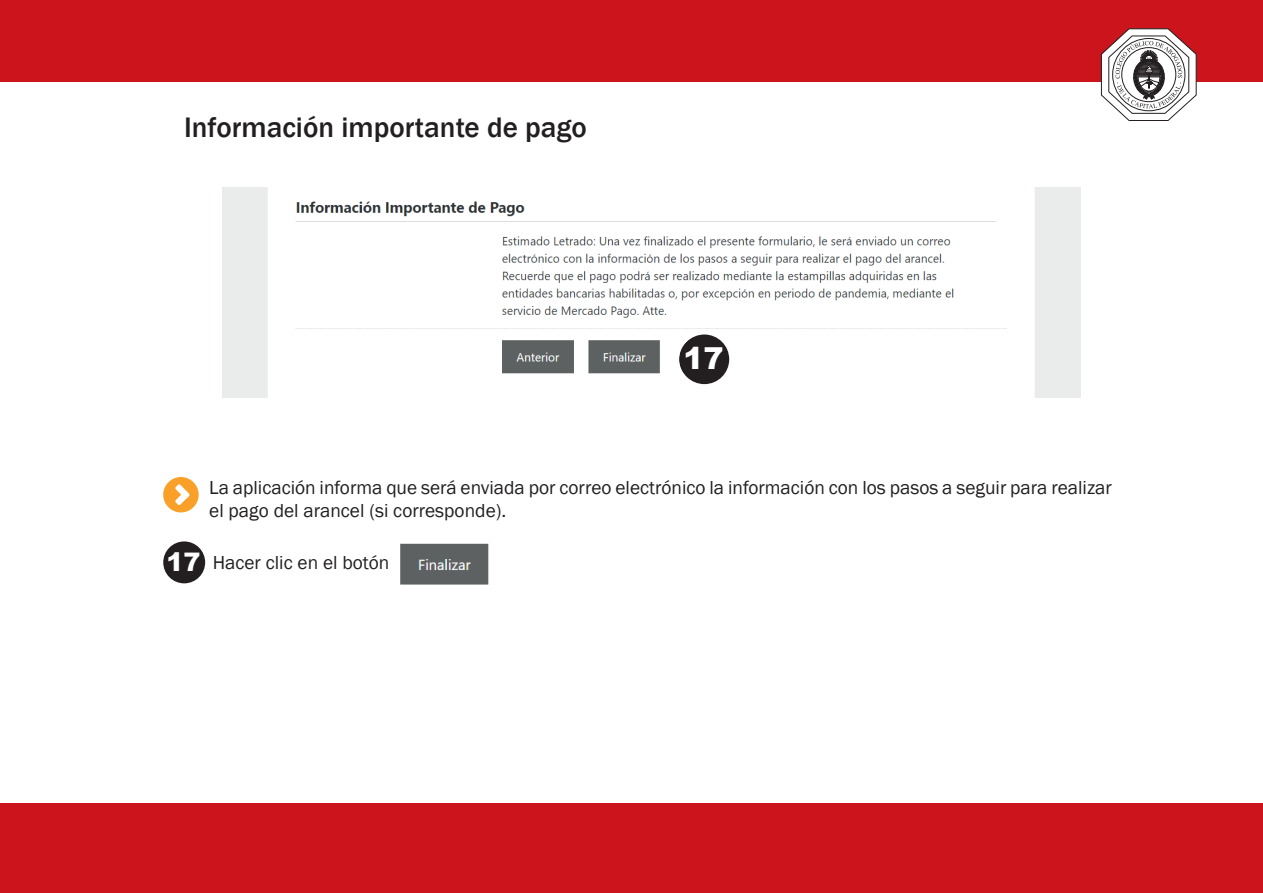
<style>
.page{position:relative;width:1263px;height:893px;background:#fff}
.page>*{position:absolute;margin:0;border:0;box-sizing:border-box;transform-origin:0 0}
.t1{font:900 30.3px "Arial";color:#fff}
.t2{font:500 28.95px "Franklin Gothic";color:#231f20}
.t3{font:900 25.65px "Arial";color:#fff}
.t4{font:19.35px/23.2px "Franklin Gothic";color:#231f20}
</style>
<div class="page">
<div style="left:0;top:1px;width:1263px;height:81px;background:#cb141c"></div>
<svg style="left:1101px;top:28px;width:96px;height:93px"></svg>
<div style="left:0;top:803px;width:1263px;height:90px;background:#cb141c"></div>
<img style="left:223px;top:188px;width:858px;height:209px">
<div style="left:776px;top:362px;width:77px;height:78px;background:#fff"></div>
<div style="left:680px;top:334px;width:49px;height:50px;background:#231f20;border-radius:50%"></div>
<div style="left:163px;top:541px;width:42px;height:42px;background:#231f20;border-radius:50%"></div>
<img style="left:400px;top:543px;width:89px;height:42px">
<div style="left:163px;top:477px;width:36px;height:35px;background:#f9a029;border-radius:50%"></div>
<svg style="left:175px;top:484px;width:14px;height:21px"></svg>
<h2 class="t2" style="left:184px;top:110px;width:404px">Información importante de pago</h2>
<h1 class="t1" style="left:683px;top:336px;width:42px">17</h1>
<p class="t4" style="left:209px;top:476px;width:904px">La aplicación informa que será enviada por correo electrónico la información con los pasos a seguir para realizar el pago del arancel (si corresponde).</p>
<h3 class="t3" style="left:166px;top:543px;width:36px">17</h3>
<p class="t4" style="left:213px;top:551px;width:178px">Hacer clic en el botón</p>
</div>
